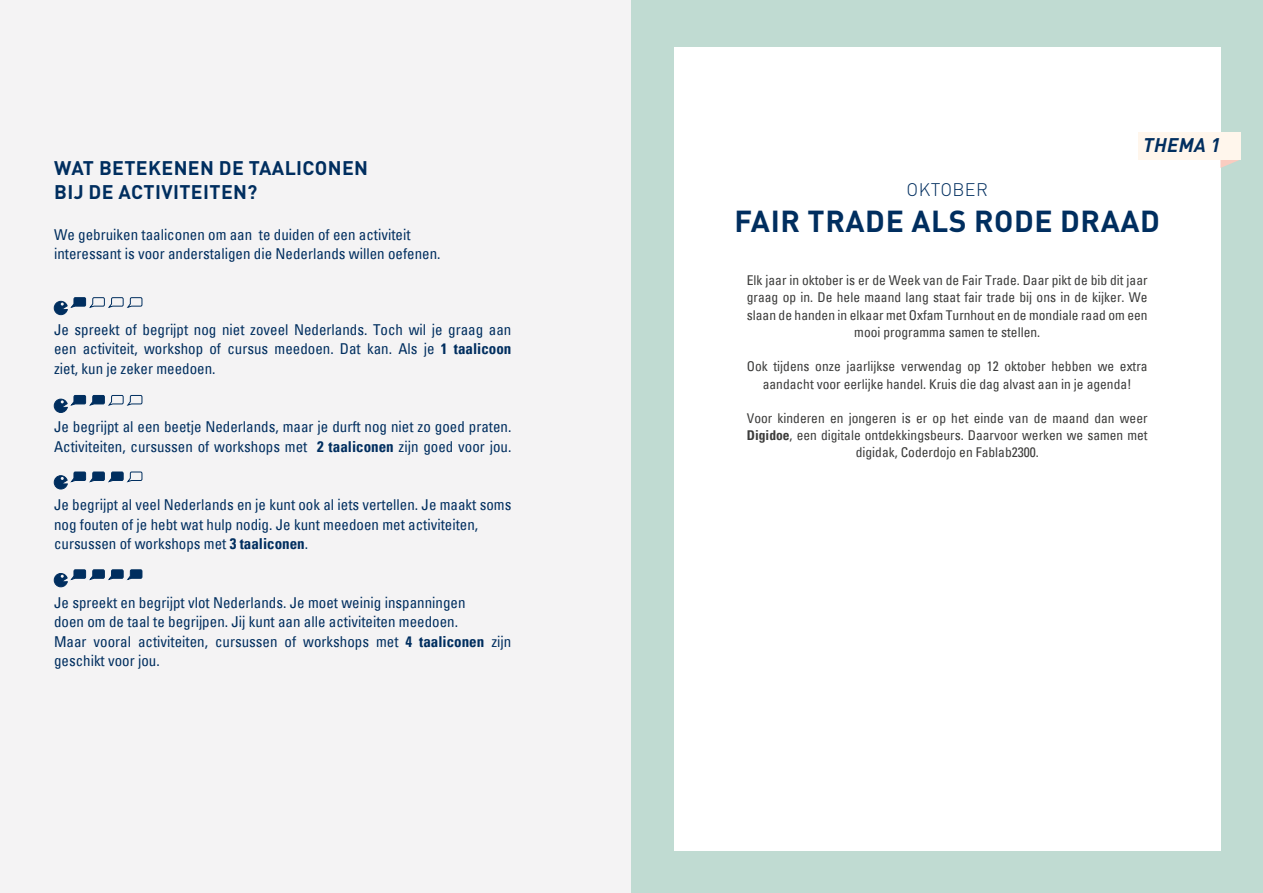
<style>
.page{position:relative;width:1263px;height:893px;background:#fff}
.page>*{position:absolute;margin:0;border:0;box-sizing:border-box;transform-origin:0 0}
.t1{font:700 30px "DIN Pro";letter-spacing:.02em;color:#002e5f}
.t2{font:700 19.5px/23.4px "DIN Pro";letter-spacing:.02em;color:#002e5f}
.t3{font:italic 700 19.5px "DIN Pro";letter-spacing:.02em;color:#002e5f}
.t4{font:300 18px "DIN Pro";letter-spacing:.02em;color:#002e5f}
.t5{font:condensed 15px/19.5px "Univers";color:#002e5f}
.t6{font:condensed 13.5px/17.2px "Univers";color:#3c3c3b;text-align:center}
.s1{font-weight:700}
</style>
<div class="page">
<div style="left:0;top:0;width:632px;height:893px;background:#f4f3f4"></div>
<svg style="left:54px;top:297px;width:88px;height:18px"></svg>
<svg style="left:54px;top:395px;width:88px;height:18px"></svg>
<svg style="left:54px;top:472px;width:88px;height:17px"></svg>
<svg style="left:54px;top:569px;width:88px;height:18px"></svg>
<div style="left:631px;top:0;width:632px;height:893px;background:#c0dbd2"></div>
<div style="left:674px;top:47px;width:546px;height:803px;background:#fff"></div>
<svg style="left:1220px;top:159px;width:21px;height:9px"></svg>
<div style="left:1138px;top:132px;width:103px;height:27px;background:#fff6ec"></div>
<h2 class="t2" style="left:54px;top:154px;width:315px">WAT BETEKENEN DE TAALICONEN<br>BIJ DE ACTIVITEITEN?</h2>
<p class="t5" style="left:54px;top:225px;width:388px">We gebruiken taaliconen om aan te duiden of een activiteit interessant is voor anderstaligen die Nederlands willen oefenen.</p>
<p class="t5" style="left:54px;top:320px;width:459px;text-align:justify">Je spreekt of begrijpt nog niet zoveel Nederlands. Toch wil je graag aan een activiteit, workshop of cursus meedoen. Dat kan. Als je <span class="s1">1 taalicoon </span>ziet, kun je zeker meedoen.</p>
<p class="t5" style="left:54px;top:417px;width:459px">Je begrijpt al een beetje Nederlands, maar je durft nog niet zo goed praten.<br>Activiteiten, cursussen of workshops met <span class="s1">2 taaliconen</span> zijn goed voor jou.</p>
<p class="t5" style="left:54px;top:495px;width:459px">Je begrijpt al veel Nederlands en je kunt ook al iets vertellen. Je maakt soms nog fouten of je hebt wat hulp nodig. Je kunt meedoen met activiteiten, cursussen of workshops met <span class="s1">3 taaliconen</span>.</p>
<p class="t5" style="left:54px;top:593px;width:459px">Je spreekt en begrijpt vlot Nederlands. Je moet weinig inspanningen<br>doen om de taal te begrijpen. Jij kunt aan alle activiteiten meedoen.<br>Maar vooral activiteiten, cursussen of workshops met <span class="s1">4 taaliconen</span> zijn geschikt voor jou.</p>
<h2 class="t3" style="left:1143px;top:129px;width:79px">THEMA 1</h2>
<p class="t4" style="left:907px;top:176px;width:83px">OKTOBER</p>
<h1 class="t1" style="left:734px;top:196px;width:427px">FAIR TRADE ALS RODE DRAAD</h1>
<p class="t6" style="left:747px;top:272px;width:402px">Elk jaar in oktober is er de Week van de Fair Trade. Daar pikt de bib dit jaar graag op in. De hele maand lang staat fair trade bij ons in de kijker. We slaan de handen in elkaar met Oxfam Turnhout en de mondiale raad om een mooi programma samen te stellen.</p>
<p class="t6" style="left:747px;top:358px;width:402px">Ook tijdens onze jaarlijkse verwendag op 12 oktober hebben we extra aandacht voor eerlijke handel. Kruis die dag alvast aan in je agenda!</p>
<p class="t6" style="left:747px;top:409px;width:402px">Voor kinderen en jongeren is er op het einde van de maand dan weer<br><span class="s1">Digidoe</span>, een digitale ontdekkingsbeurs. Daarvoor werken we samen met digidak, Coderdojo en Fablab2300.</p>
</div>
